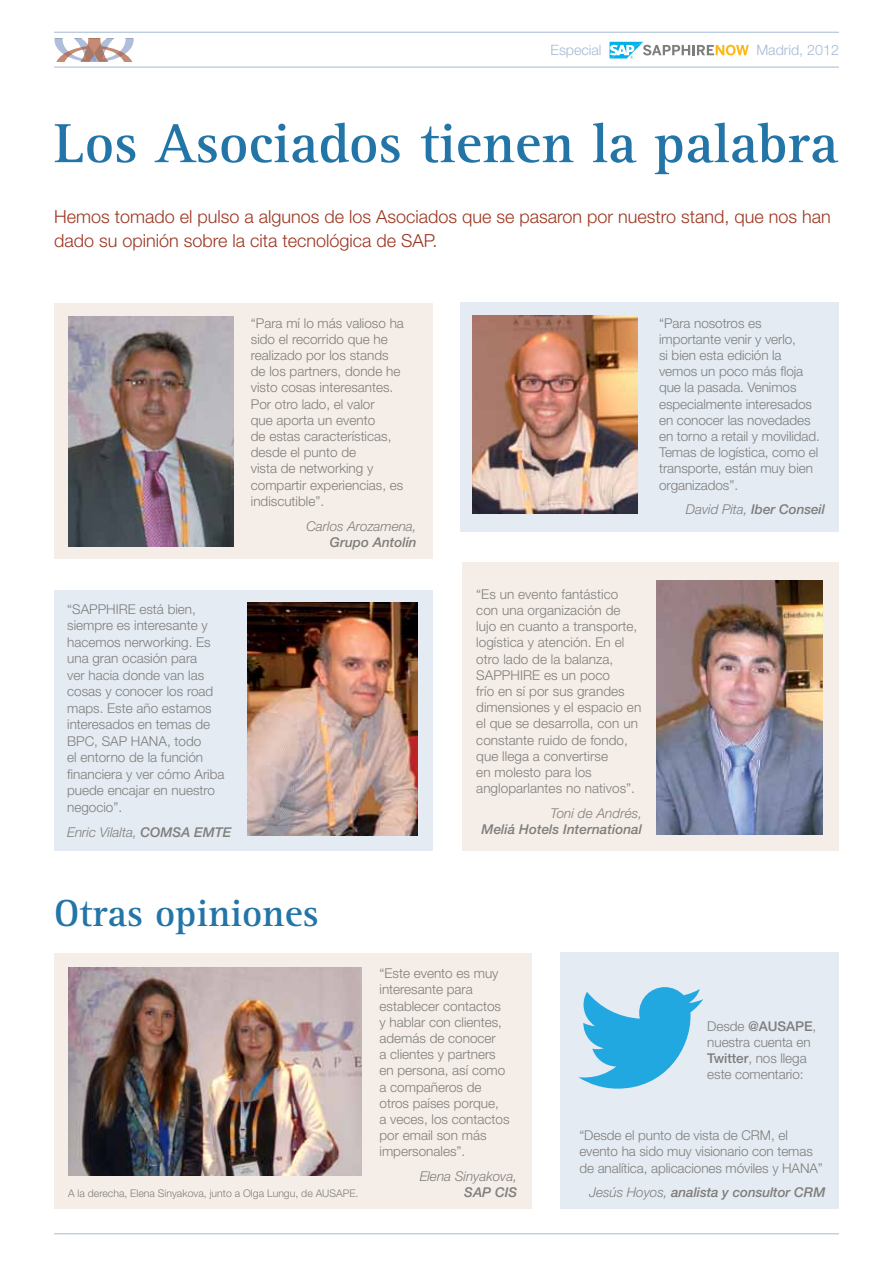
<style>
.page{position:relative;width:893px;height:1263px;background:#fff}
.page>*{position:absolute;margin:0;border:0;box-sizing:border-box;transform-origin:0 0}
.t1{font:700 57px "Rotis Serif";color:#2375a8}
.t2{font:700 39px "Rotis Serif";color:#2375a8}
.t3{font:300 18px/24px "Helvetica Neue";color:#9d3621}
.t4{font:300 14.25px "Helvetica Neue";color:#a6b9d4}
.t5{font:300 13.5px/16.2px "Helvetica Neue";color:#7e7e7c}
.t6{font:italic 500 13.5px "Helvetica Neue";color:#7e7e7c}
.t7{font:italic 300 13.5px "Helvetica Neue";color:#7e7e7c}
.t8{font:300 10.5px "Helvetica Neue";color:#7e7e7c}
.s1{font-weight:500}
.s2{font-weight:300}
</style>
<div class="page">
<svg style="left:55px;top:39px;width:79px;height:22px"></svg>
<hr style="left:54px;top:67px;width:785px;height:1px;background:#a6b9d4">
<hr style="left:54px;top:32px;width:785px;height:1px;background:#a6b9d4">
<svg style="left:610px;top:42px;width:139px;height:17px"></svg>
<hr style="left:54px;top:1233px;width:785px;height:1px;background:#a6b9d4">
<div style="left:54px;top:303px;width:378px;height:255px;background:#f5ede8"></div>
<div style="left:54px;top:953px;width:477px;height:256px;background:#f5ede8"></div>
<div style="left:54px;top:590px;width:378px;height:260px;background:#e5ebf3"></div>
<div style="left:460px;top:302px;width:379px;height:230px;background:#e5ebf3"></div>
<div style="left:560px;top:952px;width:279px;height:257px;background:#e5ebf3"></div>
<div style="left:462px;top:562px;width:377px;height:288px;background:#f5ede8"></div>
<img style="left:68px;top:317px;width:166px;height:230px">
<img style="left:68px;top:967px;width:293px;height:209px">
<img style="left:472px;top:316px;width:166px;height:197px">
<img style="left:247px;top:602px;width:171px;height:234px">
<img style="left:657px;top:580px;width:166px;height:254px">
<svg style="left:578px;top:987px;width:125px;height:102px"></svg>
<p class="t4" style="left:550px;top:42px;width:53px">Especial</p>
<p class="t4" style="left:756px;top:42px;width:84px">Madrid, 2012</p>
<h1 class="t1" style="left:54px;top:110px;width:786px">Los Asociados tienen la palabra</h1>
<h3 class="t3" style="left:54px;top:204px;width:778px">Hemos tomado el pulso a algunos de los Asociados que se pasaron por nuestro stand, que nos han dado su opinión sobre la cita tecnológica de SAP.</h3>
<p class="t5" style="left:251px;top:314px;width:155px">“Para mí lo más valioso ha sido el recorrido que he realizado por los stands de los partners, donde he visto cosas interesantes.<br>Por otro lado, el valor<br>que aporta un evento<br>de estas características, desde el punto de<br>vista de networking y compartir experiencias, es indiscutible”.</p>
<p class="t7" style="left:306px;top:518px;width:112px">Carlos Arozamena,</p>
<p class="t6" style="left:330px;top:534px;width:88px">Grupo Antolín</p>
<p class="t5" style="left:67px;top:600px;width:159px">“SAPPHIRE está bien, siempre es interesante y hacemos nerworking. Es una gran ocasión para<br>ver hacia donde van las cosas y conocer los road maps. Este año estamos interesados en temas de<br>BPC, SAP HANA, todo<br>el entorno de la función financiera y ver cómo Ariba puede encajar en nuestro negocio”.</p>
<p class="t7" style="left:67px;top:824px;width:166px">Enric Vilalta, <span class="s1">COMSA EMTE</span></p>
<h2 class="t2" style="left:54px;top:890px;width:266px">Otras opiniones</h2>
<p class="t5" style="left:659px;top:314px;width:162px">“Para nosotros es importante venir y verlo,<br>si bien esta edición la vemos un poco más floja que la pasada. Venimos especialmente interesados en conocer las novedades en torno a retail y movilidad.<br>Temas de logística, como el transporte, están muy bien organizados”.</p>
<p class="t6" style="left:686px;top:501px;width:140px"><span class="s2">David Pita,</span> Iber Conseil</p>
<p class="t5" style="left:476px;top:585px;width:167px">“Es un evento fantástico con una organización de lujo en cuanto a transporte, logística y atención. En el otro lado de la balanza,<br>SAPPHIRE es un poco<br>frío en sí por sus grandes dimensiones y el espacio en el que se desarrolla, con un constante ruido de fondo, que llega a convertirse<br>en molesto para los angloparlantes no nativos”.</p>
<p class="t7" style="left:550px;top:805px;width:93px">Toni de Andrés,</p>
<p class="t6" style="left:482px;top:821px;width:162px">Meliá Hotels International</p>
<p class="t8" style="left:68px;top:1187px;width:292px">A la derecha, Elena Sinyakova, junto a Olga Lungu, de AUSAPE.</p>
<p class="t5" style="left:379px;top:965px;width:132px">“Este evento es muy interesante para establecer contactos y hablar con clientes, además de conocer<br>a clientes y partners en persona, así como a compañeros de otros países porque,<br>a veces, los contactos por email son más impersonales”.</p>
<p class="t7" style="left:420px;top:1168px;width:99px">Elena Sinyakova,</p>
<p class="t6" style="left:464px;top:1184px;width:55px">SAP CIS</p>
<p class="t5" style="left:707px;top:1017px;width:110px">Desde <span class="s1">@AUSAPE</span>, nuestra cuenta en<br><span class="s1">Twitter</span>, nos llega este comentario:</p>
<p class="t5" style="left:579px;top:1127px;width:245px">“Desde el punto de vista de CRM, el evento ha sido muy visionario con temas de analítica, aplicaciones móviles y HANA”</p>
<p class="t6" style="left:589px;top:1184px;width:237px"><span class="s2">Jesús Hoyos,</span> analista y consultor CRM</p>
</div>
